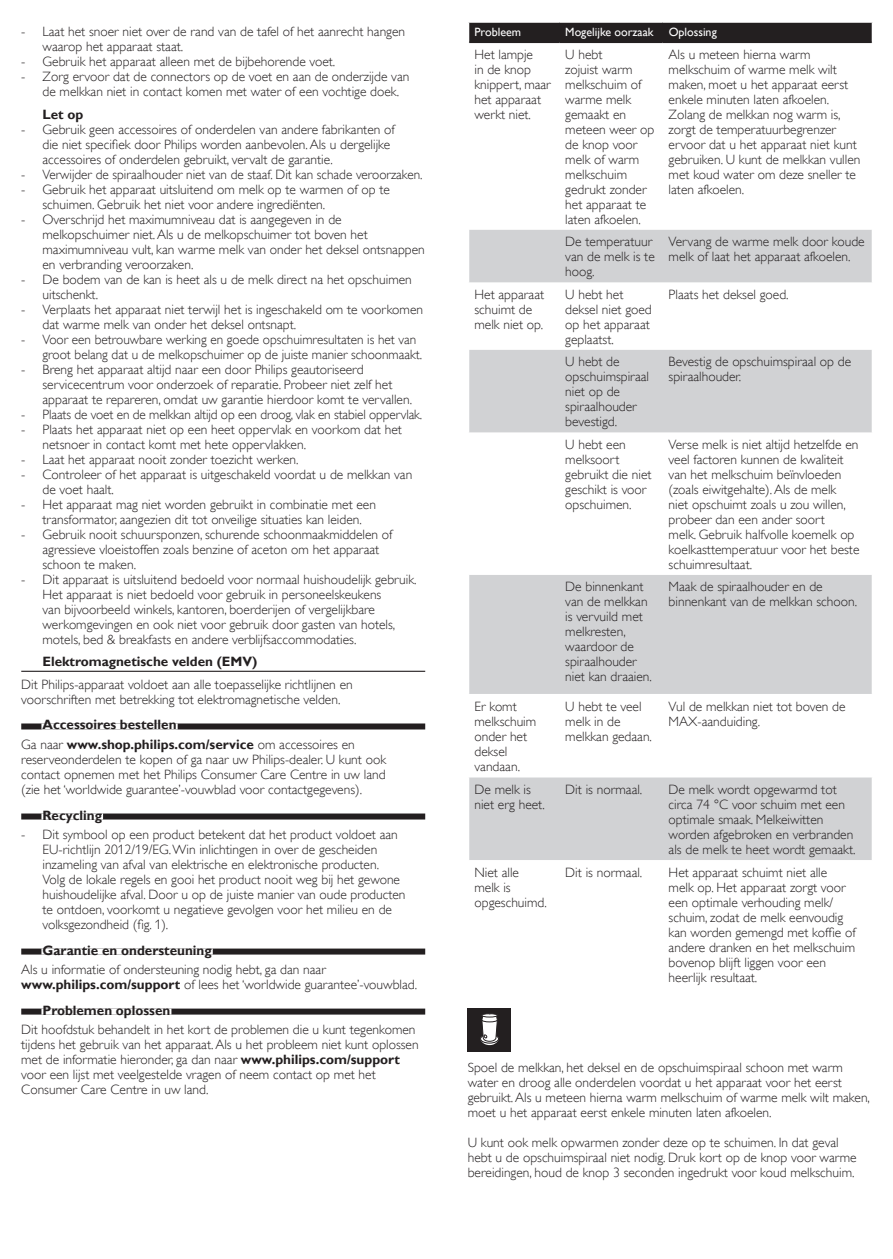
<style>
.page{position:relative;width:893px;height:1259px;background:#fff}
.page>*{position:absolute;margin:0;border:0;box-sizing:border-box;transform-origin:0 0}
.t1{font:13.5px/15px "Gill Sans Alt One WGL Light";color:#231f20}
.t2{font:700 13.5px/19.5px "Gill Sans Alt One WGL";color:#231f20}
.t3{font:12px "Gill Sans Alt One WGL";color:#fff}
.s1{font-family:"Gill Sans Alt One WGL Light";font-weight:400}
.s2{font-family:"Gill Sans Alt One WGL";font-weight:700}
</style>
<div class="page">
<svg style="left:469px;top:230px;width:403px;height:630px;fill:#d1d2d4"></svg>
<div style="left:468px;top:22px;width:405px;height:20px;background:#231f20"></div>
<hr style="left:469px;top:42px;width:90px;height:1px;background:#231f20">
<hr style="left:559px;top:42px;width:104px;height:1px;background:#231f20">
<hr style="left:663px;top:42px;width:209px;height:1px;background:#231f20">
<div style="left:468px;top:1008px;width:43px;height:43px;background:#231f20"></div>
<svg style="left:480px;top:1013px;width:19px;height:32px"></svg>
<hr style="left:21px;top:671px;width:404px;height:1px;background:#231f20">
<div style="left:21px;top:723px;width:404px;height:6px;background:#231f20"></div>
<div style="left:41px;top:723px;width:137px;height:6px;background:#fff"></div>
<div style="left:21px;top:813px;width:404px;height:6px;background:#231f20"></div>
<div style="left:41px;top:813px;width:62px;height:6px;background:#fff"></div>
<div style="left:21px;top:948px;width:404px;height:6px;background:#231f20"></div>
<div style="left:41px;top:948px;width:172px;height:6px;background:#fff"></div>
<div style="left:21px;top:1008px;width:404px;height:6px;background:#231f20"></div>
<div style="left:41px;top:1008px;width:130px;height:6px;background:#fff"></div>
<p class="t1" style="left:43px;top:24px;width:364px;text-indent:-21px">- Laat het snoer niet over de rand van de tafel of het aanrecht hangen waarop het apparaat staat.</p>
<p class="t1" style="left:21px;top:54px;width:316px">- Gebruik het apparaat alleen met de bijbehorende voet.</p>
<p class="t1" style="left:43px;top:69px;width:368px;text-indent:-21px">- Zorg ervoor dat de connectors op de voet en aan de onderzijde van de melkkan niet in contact komen met water of een vochtige doek.</p>
<p class="t2" style="left:43px;top:104px;width:42px">Let op</p>
<p class="t1" style="left:43px;top:122px;width:354px;text-indent:-21px">- Gebruik geen accessoires of onderdelen van andere fabrikanten of die niet specifiek door Philips worden aanbevolen. Als u dergelijke accessoires of onderdelen gebruikt, vervalt de garantie.</p>
<p class="t1" style="left:21px;top:167px;width:403px">- Verwijder de spiraalhouder niet van de staaf. Dit kan schade veroorzaken.</p>
<p class="t1" style="left:43px;top:182px;width:349px;text-indent:-21px">- Gebruik het apparaat uitsluitend om melk op te warmen of op te schuimen. Gebruik het niet voor andere ingrediënten.</p>
<p class="t1" style="left:43px;top:212px;width:384px;text-indent:-21px">- Overschrijd het maximumniveau dat is aangegeven in de melkopschuimer niet. Als u de melkopschuimer tot boven het maximumniveau vult, kan warme melk van onder het deksel ontsnappen en verbranding veroorzaken.</p>
<p class="t1" style="left:43px;top:272px;width:371px;text-indent:-21px">- De bodem van de kan is heet als u de melk direct na het opschuimen uitschenkt.</p>
<p class="t1" style="left:43px;top:302px;width:382px;text-indent:-21px">- Verplaats het apparaat niet terwijl het is ingeschakeld om te voorkomen dat warme melk van onder het deksel ontsnapt.</p>
<p class="t1" style="left:43px;top:332px;width:381px;text-indent:-21px">- Voor een betrouwbare werking en goede opschuimresultaten is het van groot belang dat u de melkopschuimer op de juiste manier schoonmaakt.</p>
<p class="t1" style="left:43px;top:362px;width:371px;text-indent:-21px">- Breng het apparaat altijd naar een door Philips geautoriseerd servicecentrum voor onderzoek of reparatie. Probeer niet zelf het apparaat te repareren, omdat uw garantie hierdoor komt te vervallen.</p>
<p class="t1" style="left:21px;top:407px;width:402px">- Plaats de voet en de melkkan altijd op een droog, vlak en stabiel oppervlak.</p>
<p class="t1" style="left:43px;top:422px;width:361px;text-indent:-21px">- Plaats het apparaat niet op een heet oppervlak en voorkom dat het netsnoer in contact komt met hete oppervlakken.</p>
<p class="t1" style="left:21px;top:452px;width:279px">- Laat het apparaat nooit zonder toezicht werken.</p>
<p class="t1" style="left:43px;top:467px;width:371px;text-indent:-21px">- Controleer of het apparaat is uitgeschakeld voordat u de melkkan van de voet haalt.</p>
<p class="t1" style="left:21px;top:497px;width:356px;text-align:center">- Het apparaat mag niet worden gebruikt in combinatie met een transformator, aangezien dit tot onveilige situaties kan leiden.</p>
<p class="t1" style="left:43px;top:527px;width:351px;text-indent:-21px">- Gebruik nooit schuursponzen, schurende schoonmaakmiddelen of agressieve vloeistoffen zoals benzine of aceton om het apparaat schoon te maken.</p>
<p class="t1" style="left:43px;top:572px;width:376px;text-indent:-21px">- Dit apparaat is uitsluitend bedoeld voor normaal huishoudelijk gebruik.<br>Het apparaat is niet bedoeld voor gebruik in personeelskeukens<br>van bijvoorbeeld winkels, kantoren, boerderijen of vergelijkbare werkomgevingen en ook niet voor gebruik door gasten van hotels, motels, bed &amp; breakfasts en andere verblijfsaccommodaties.</p>
<p class="t2" style="left:43px;top:652px;width:216px">Elektromagnetische velden (EMV)</p>
<p class="t1" style="left:21px;top:677px;width:333px">Dit Philips-apparaat voldoet aan alle toepasselijke richtlijnen en voorschriften met betrekking tot elektromagnetische velden.</p>
<p class="t2" style="left:21px;top:715px;width:335px;text-indent:21px">Accessoires bestellen<br><span class="s1">Ga naar</span> www.shop.philips.com/service <span class="s1">om accessoires en</span></p>
<p class="t1" style="left:21px;top:752px;width:366px;text-align:justify">reserveonderdelen te kopen of ga naar uw Philips-dealer. U kunt ook contact opnemen met het Philips Consumer Care Centre in uw land (zie het ‘worldwide guarantee’-vouwblad voor contactgegevens).</p>
<p class="t2" style="left:43px;top:805px;width:61px">Recycling</p>
<p class="t1" style="left:43px;top:827px;width:365px;text-indent:-21px">- Dit symbool op een product betekent dat het product voldoet aan EU-richtlijn 2012/19/EG. Win inlichtingen in over de gescheiden inzameling van afval van elektrische en elektronische producten.<br>Volg de lokale regels en gooi het product nooit weg bij het gewone huishoudelijke afval. Door u op de juiste manier van oude producten te ontdoen, voorkomt u negatieve gevolgen voor het milieu en de volksgezondheid (fig. 1).</p>
<p class="t2" style="left:43px;top:940px;width:171px">Garantie en ondersteuning</p>
<p class="t1" style="left:21px;top:962px;width:397px">Als u informatie of ondersteuning nodig hebt, ga dan naar <span class="s2">www.philips.com/support</span> of lees het ‘worldwide guarantee’-vouwblad.</p>
<p class="t2" style="left:43px;top:1000px;width:129px">Problemen oplossen</p>
<p class="t1" style="left:21px;top:1022px;width:399px">Dit hoofdstuk behandelt in het kort de problemen die u kunt tegenkomen tijdens het gebruik van het apparaat. Als u het probleem niet kunt oplossen met de informatie hieronder, ga dan naar <span class="s2">www.philips.com/support </span>voor een lijst met veelgestelde vragen of neem contact op met het Consumer Care Centre in uw land.</p>
<p class="t3" style="left:474px;top:23px;width:48px">Probleem</p>
<p class="t3" style="left:565px;top:23px;width:90px">Mogelijke oorzaak</p>
<p class="t3" style="left:669px;top:23px;width:50px">Oplossing</p>
<p class="t1" style="left:474px;top:47px;width:78px">Het lampje<br>in de knop knippert, maar het apparaat werkt niet.</p>
<p class="t1" style="left:565px;top:47px;width:90px">U hebt<br>zojuist warm melkschuim of warme melk gemaakt en meteen weer op de knop voor melk of warm melkschuim gedrukt zonder het apparaat te laten afkoelen.</p>
<p class="t1" style="left:669px;top:47px;width:193px">Als u meteen hierna warm melkschuim of warme melk wilt maken, moet u het apparaat eerst enkele minuten laten afkoelen.<br>Zolang de melkkan nog warm is, zorgt de temperatuurbegrenzer ervoor dat u het apparaat niet kunt gebruiken. U kunt de melkkan vullen met koud water om deze sneller te laten afkoelen.</p>
<p class="t1" style="left:565px;top:234px;width:91px">De temperatuur van de melk is te hoog.</p>
<p class="t1" style="left:669px;top:234px;width:198px">Vervang de warme melk door koude melk of laat het apparaat afkoelen.</p>
<p class="t1" style="left:474px;top:287px;width:71px">Het apparaat schuimt de melk niet op.</p>
<p class="t1" style="left:565px;top:287px;width:88px">U hebt het deksel niet goed op het apparaat geplaatst.</p>
<p class="t1" style="left:669px;top:287px;width:121px">Plaats het deksel goed.</p>
<p class="t1" style="left:565px;top:354px;width:85px">U hebt de opschuimspiraal niet op de spiraalhouder bevestigd.</p>
<p class="t1" style="left:669px;top:354px;width:184px">Bevestig de opschuimspiraal op de spiraalhouder.</p>
<p class="t1" style="left:565px;top:437px;width:88px">U hebt een melksoort gebruikt die niet geschikt is voor opschuimen.</p>
<p class="t1" style="left:669px;top:437px;width:192px">Verse melk is niet altijd hetzelfde en veel factoren kunnen de kwaliteit van het melkschuim beïnvloeden (zoals eiwitgehalte). Als de melk niet opschuimt zoals u zou willen, probeer dan een ander soort<br>melk. Gebruik halfvolle koemelk op koelkasttemperatuur voor het beste schuimresultaat.</p>
<p class="t1" style="left:565px;top:579px;width:88px">De binnenkant van de melkkan is vervuild met melkresten, waardoor de spiraalhouder niet kan draaien.</p>
<p class="t1" style="left:669px;top:579px;width:190px">Maak de spiraalhouder en de binnenkant van de melkkan schoon.</p>
<p class="t1" style="left:474px;top:699px;width:63px">Er komt melkschuim onder het deksel vandaan.</p>
<p class="t1" style="left:565px;top:699px;width:88px">U hebt te veel melk in de melkkan gedaan.</p>
<p class="t1" style="left:669px;top:699px;width:178px">Vul de melkkan niet tot boven de<br>MAX-aanduiding.</p>
<p class="t1" style="left:474px;top:782px;width:72px">De melk is niet erg heet.</p>
<p class="t1" style="left:565px;top:782px;width:79px">Dit is normaal.</p>
<p class="t1" style="left:669px;top:782px;width:188px">De melk wordt opgewarmd tot circa 74 °C voor schuim met een optimale smaak. Melkeiwitten worden afgebroken en verbranden als de melk te heet wordt gemaakt.</p>
<p class="t1" style="left:474px;top:864px;width:74px">Niet alle melk is opgeschuimd.</p>
<p class="t1" style="left:565px;top:864px;width:79px">Dit is normaal.</p>
<p class="t1" style="left:669px;top:864px;width:189px">Het apparaat schuimt niet alle melk op. Het apparaat zorgt voor een optimale verhouding melk/ schuim, zodat de melk eenvoudig kan worden gemengd met koffie of andere dranken en het melkschuim bovenop blijft liggen voor een heerlijk resultaat.</p>
<p class="t1" style="left:468px;top:1059px;width:404px">Spoel de melkkan, het deksel en de opschuimspiraal schoon met warm water en droog alle onderdelen voordat u het apparaat voor het eerst gebruikt. Als u meteen hierna warm melkschuim of warme melk wilt maken, moet u het apparaat eerst enkele minuten laten afkoelen.</p>
<p class="t1" style="left:468px;top:1134px;width:390px">U kunt ook melk opwarmen zonder deze op te schuimen. In dat geval hebt u de opschuimspiraal niet nodig. Druk kort op de knop voor warme bereidingen, houd de knop 3 seconden ingedrukt voor koud melkschuim.</p>
</div>
